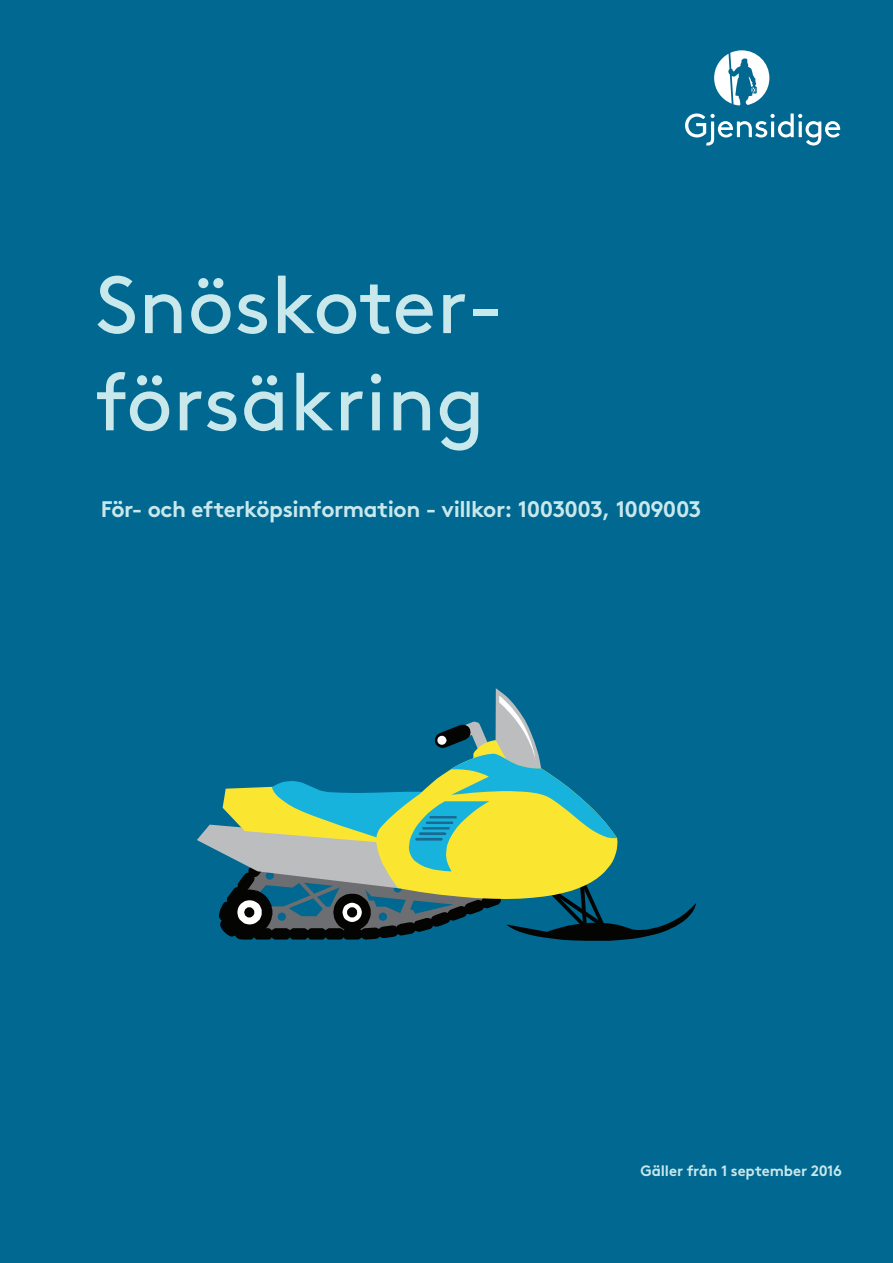
<style>
.page{position:relative;width:893px;height:1263px;background:#006891}
.page>*{position:absolute;margin:0;border:0;box-sizing:border-box;transform-origin:0 0}
.t1{font:81px/97.2px "Gjen Brown OT";color:#c8e8ec}
.t2{font:700 22.5px "Gjen Brown OT";letter-spacing:-.025em;color:#c8e8ec}
.t3{font:700 15px "Gjen Brown OT";letter-spacing:-.01em;color:#c8e8ec}
</style>
<div class="page">
<svg style="left:197px;top:688px;width:499px;height:253px"></svg>
<svg style="left:685px;top:113px;width:155px;height:33px"></svg>
<svg style="left:714px;top:50px;width:55px;height:56px"></svg>
<h1 class="t1" style="left:95px;top:250px;width:410px">Snöskoter&shy;försäkring</h1>
<p class="t2" style="left:101px;top:491px;width:602px">För- och efterköpsinformation - villkor: 1003003, 1009003</p>
<p class="t3" style="left:641px;top:1158px;width:203px">Gäller från 1 september 2016</p>
</div>
